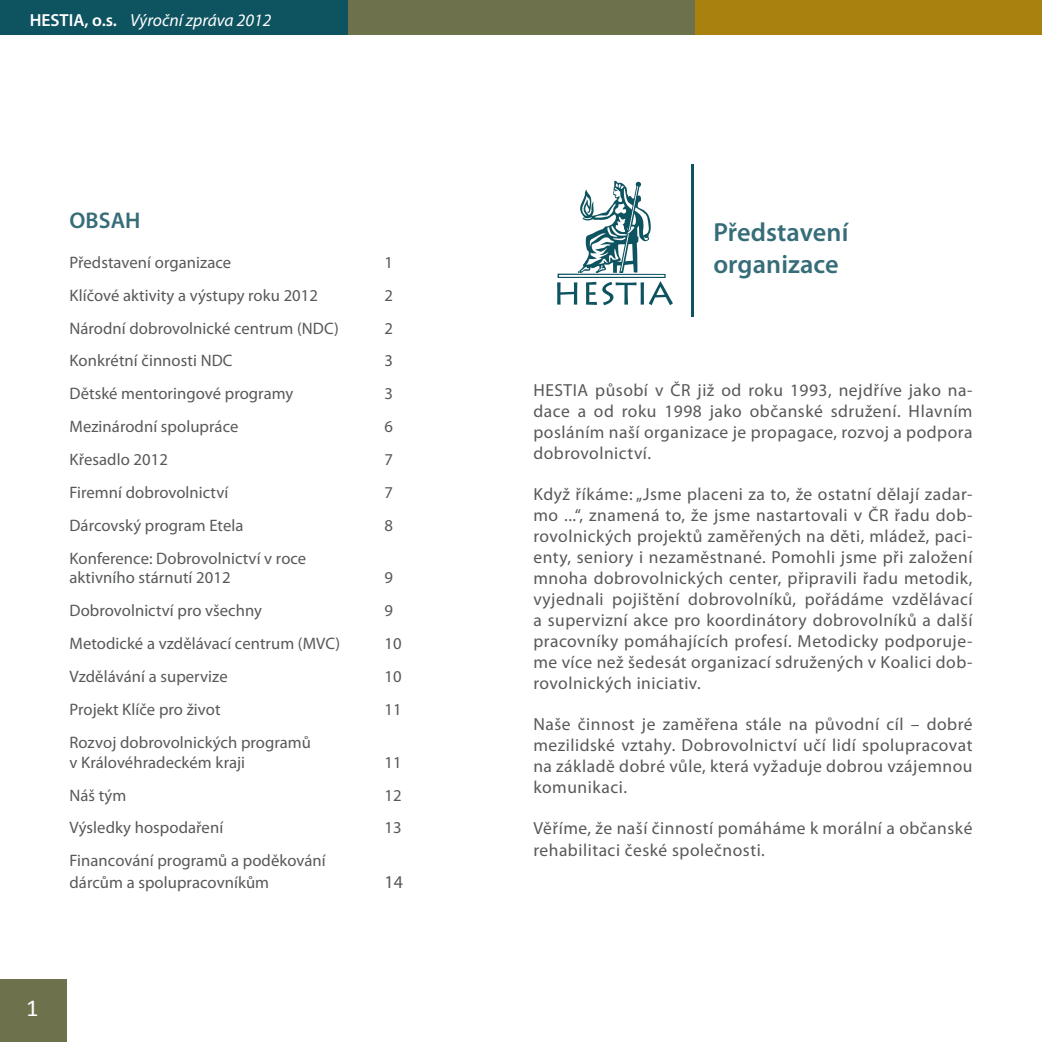
<style>
.page{position:relative;width:1042px;height:1042px;background:#fff}
.page>*{position:absolute;margin:0;border:0;box-sizing:border-box;transform-origin:0 0}
.t1{font:28.35px "Lithograph";letter-spacing:.11em;color:#0e5360}
.text_01{font:600 26.25px/31.5px "Myriad Pro";letter-spacing:.005em;color:#366d79}
.t2{font:24.5px "Calibri";color:#fff}
.text_01-2{font:600 22.75px "Myriad Pro";letter-spacing:.005em;color:#366d79}
.text_01-3{font:18.03px "Myriad Pro";color:#57585a}
.text_01-4{font:17.5px/21px "Myriad Pro";letter-spacing:.03em;color:#57585a;text-align:justify}
.t3{font:italic 17.5px "Myriad Pro";color:#fff}
.text_01-5{font:16.62px/19.9px "Myriad Pro";letter-spacing:.005em;color:#57585a}
.s1{font-weight:600;font-style:normal}
</style>
<div class="page">
<div style="left:0;top:979px;width:67px;height:63px;background:#6d724c"></div>
<div style="left:694px;top:0;width:348px;height:35px;background:#a8810f"></div>
<div style="left:347px;top:0;width:347px;height:35px;background:#6d724c"></div>
<div style="left:0;top:0;width:347px;height:35px;background:#0e5360"></div>
<svg style="left:557px;top:181px;width:116px;height:124px"></svg>
<hr style="left:691px;top:164px;width:3px;height:153px;background:#0e5360">
<p class="t3" style="left:30px;top:9px;width:243px"><span class="s1">HESTIA, o.s.</span> Výroční zpráva 2012</p>
<p class="text_01-2" style="left:69px;top:206px;width:73px">OBSAH</p>
<p class="text_01-5" style="left:69px;top:252px;width:163px">Představení organizace</p>
<p class="text_01-5" style="left:384px;top:252px;width:10px">1</p>
<p class="text_01-5" style="left:69px;top:285px;width:250px">Klíčové aktivity a výstupy roku 2012</p>
<p class="text_01-5" style="left:384px;top:285px;width:10px">2</p>
<p class="text_01-5" style="left:69px;top:318px;width:271px">Národní dobrovolnické centrum (NDC)</p>
<p class="text_01-5" style="left:384px;top:318px;width:10px">2</p>
<p class="text_01-5" style="left:69px;top:350px;width:165px">Konkrétní činnosti NDC</p>
<p class="text_01-5" style="left:384px;top:350px;width:10px">3</p>
<p class="text_01-5" style="left:69px;top:383px;width:225px">Dětské mentoringové programy</p>
<p class="text_01-5" style="left:384px;top:383px;width:10px">3</p>
<p class="text_01-5" style="left:69px;top:416px;width:170px">Mezinárodní spolupráce</p>
<p class="text_01-5" style="left:384px;top:416px;width:10px">6</p>
<p class="text_01-5" style="left:69px;top:449px;width:100px">Křesadlo 2012</p>
<p class="text_01-5" style="left:384px;top:449px;width:10px">7</p>
<p class="text_01-5" style="left:69px;top:482px;width:160px">Firemní dobrovolnictví</p>
<p class="text_01-5" style="left:384px;top:482px;width:10px">7</p>
<p class="text_01-5" style="left:69px;top:515px;width:175px">Dárcovský program Etela</p>
<p class="text_01-5" style="left:384px;top:515px;width:10px">8</p>
<p class="text_01-5" style="left:69px;top:548px;width:238px">Konference: Dobrovolnictví v roce aktivního stárnutí 2012</p>
<p class="text_01-5" style="left:384px;top:568px;width:10px">9</p>
<p class="text_01-5" style="left:69px;top:600px;width:194px">Dobrovolnictví pro všechny</p>
<p class="text_01-5" style="left:384px;top:600px;width:10px">9</p>
<p class="text_01-5" style="left:69px;top:633px;width:272px">Metodické a vzdělávací centrum (MVC)</p>
<p class="text_01-5" style="left:384px;top:633px;width:19px">10</p>
<p class="text_01-5" style="left:69px;top:666px;width:160px">Vzdělávání a supervize</p>
<p class="text_01-5" style="left:384px;top:666px;width:19px">10</p>
<p class="text_01-5" style="left:69px;top:699px;width:153px">Projekt Klíče pro život</p>
<p class="text_01-5" style="left:384px;top:699px;width:19px">11</p>
<p class="text_01-5" style="left:69px;top:732px;width:243px">Rozvoj dobrovolnických programů v Královéhradeckém kraji</p>
<p class="text_01-5" style="left:384px;top:752px;width:19px">11</p>
<p class="text_01-5" style="left:69px;top:785px;width:58px">Náš tým</p>
<p class="text_01-5" style="left:384px;top:785px;width:19px">12</p>
<p class="text_01-5" style="left:69px;top:817px;width:155px">Výsledky hospodaření</p>
<p class="text_01-5" style="left:384px;top:817px;width:19px">13</p>
<p class="text_01-5" style="left:69px;top:849px;width:258px;line-height:21.7px">Financování programů a poděkování dárcům a spolupracovníkům</p>
<p class="text_01-3" style="left:384px;top:871px;width:20px">14</p>
<p class="t2" style="left:26px;top:992px;width:14px">1</p>
<p class="text_01" style="left:713px;top:216px;width:137px">Představení organizace</p>
<p class="t1" style="left:712px;top:225px;width:254px">LOGOMANUÁL</p>
<p class="text_01-4" style="left:533px;top:380px;width:441px">HESTIA působí v ČR již od roku 1993, nejdříve jako na&shy;dace a od roku 1998 jako občanské sdružení. Hlavním posláním naší organizace je propagace, rozvoj a podpora dobrovolnictví.</p>
<p class="text_01-4" style="left:533px;top:484px;width:441px">Když říkáme: „Jsme placeni za to, že ostatní dělají zadar&shy;mo ...“, znamená to, že jsme nastartovali v ČR řadu dob&shy;rovolnických projektů zaměřených na děti, mládež, paci&shy;enty, seniory i nezaměstnané. Pomohli jsme při založení mnoha dobrovolnických center, připravili řadu metodik, vyjednali pojištění dobrovolníků, pořádáme vzdělávací a supervizní akce pro koordinátory dobrovolníků a další pracovníky pomáhajících profesí. Metodicky podporuje&shy;me více než šedesát organizací sdružených v Koalici dob&shy;rovolnických iniciativ.</p>
<p class="text_01-4" style="left:533px;top:713px;width:441px">Naše činnost je zaměřena stále na původní cíl – dobré mezilidské vztahy. Dobrovolnictví učí lidí spolupracovat na základě dobré vůle, která vyžaduje dobrou vzájemnou komunikaci.</p>
<p class="text_01-4" style="left:533px;top:817px;width:440px;line-height:21.7px">Věříme, že naší činností pomáháme k morální a občanské rehabilitaci české společnosti.</p>
</div>
